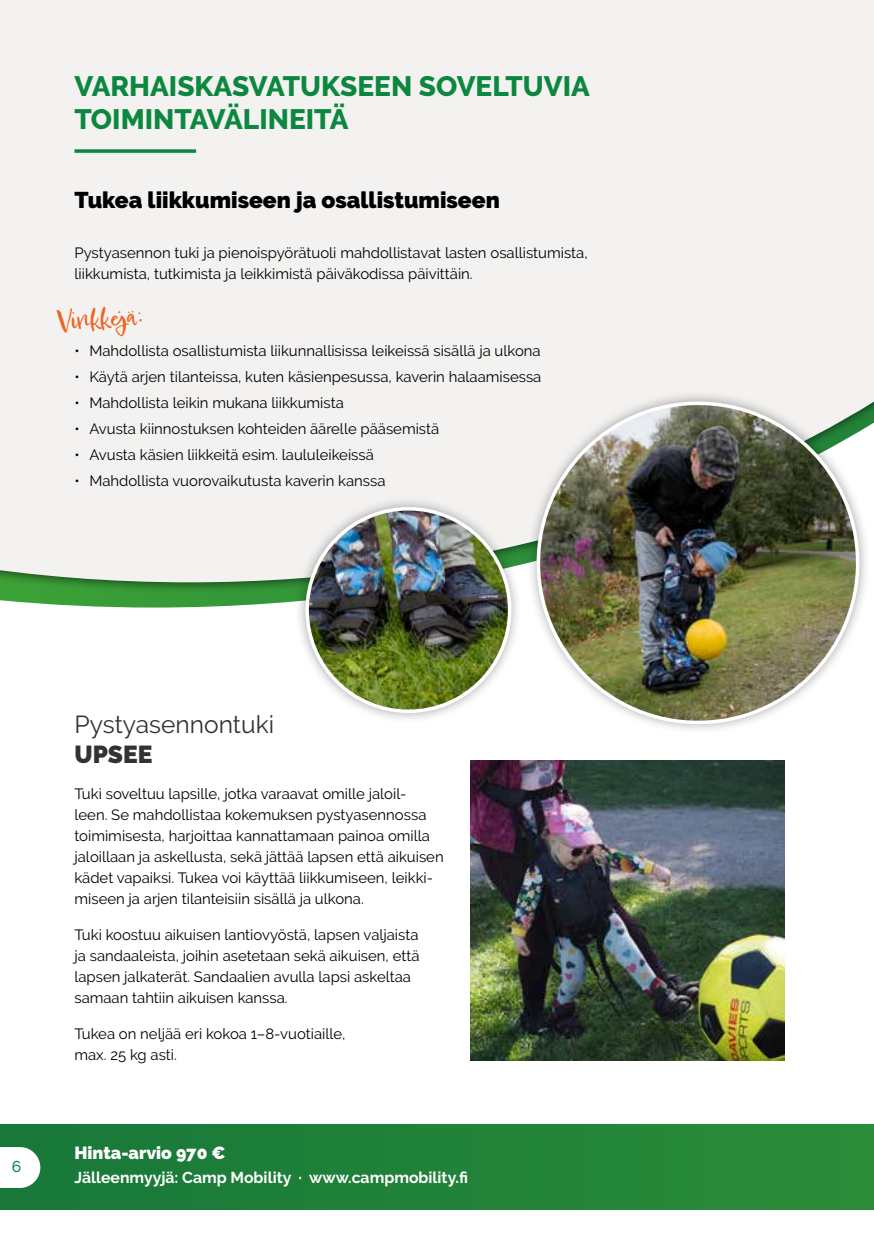
<style>
.page{position:relative;width:874px;height:1241px;background:#fff}
.page>*{position:absolute;margin:0;border:0;box-sizing:border-box;transform-origin:0 0}
.Otsikko_2{font:800 28px/33.6px "Raleway";color:#0c873f}
.t1{font:26.25px "Epicursive Script";color:#eb6522}
.Tuoteotsikko_ylä{font:24.5px "Raleway";color:#333133}
.Tuoteotsikko{font:900 24.5px "Raleway";color:#333133}
.Otsikko_4{font:900 22.75px "Raleway";color:#000}
.Hintatiedot{font:900 17.5px "Raleway";color:#fff}
.Hintatiedot-2{font:700 15.75px "Raleway";color:#fff}
.t2{font:500 15.75px "Raleway";color:#0c873f}
.Leipäteksti{font:14.88px/21px "Raleway";color:#000}
</style>
<div class="page">
<div style="left:0;top:1124px;width:873px;height:85px;background:#218239"></div>
<div style="left:0;top:0;width:873px;height:582px;background:#f4f2f1"></div>
<svg style="left:74px;top:149px;width:122px;height:4px"></svg>
<img style="left:470px;top:760px;width:314px;height:299px">
<div style="left:525px;top:390px;width:345px;height:345px;background:#000;opacity:.34"></div>
<img style="left:538px;top:403px;width:319px;height:318px">
<div style="left:294px;top:496px;width:228px;height:228px;background:#000;opacity:.34"></div>
<img style="left:307px;top:508px;width:202px;height:203px;border-radius:101px">
<div style="left:305px;top:507px;width:206px;height:206px;border:4px solid #fff;border-radius:50%"></div>
<svg style="left:0;top:1147px;width:40px;height:40px;background:#e8f1eb"></svg>
<p class="Otsikko_2" style="left:74px;top:69px;width:516px">VARHAISKASVATUKSEEN SOVELTUVIA<br>TOIMINTAVÄLINEITÄ</p>
<p class="Otsikko_4" style="left:74px;top:186px;width:426px">Tukea liikkumiseen ja osallistumiseen</p>
<p class="Leipäteksti" style="left:74px;top:242px;width:514px">Pystyasennon tuki ja pienoispyörätuoli mahdollistavat lasten osallistumista, liikkumista, tutkimista ja leikkimistä päiväkodissa päivittäin.</p>
<p class="t1" style="left:55px;top:304px;width:89px;rotate:-4deg">Vinkkejä:</p>
<p class="Leipäteksti" style="left:74px;top:340px;width:467px">• Mahdollista osallistumista liikunnallisissa leikeissä sisällä ja ulkona</p>
<p class="Leipäteksti" style="left:74px;top:366px;width:468px">• Käytä arjen tilanteissa, kuten käsienpesussa, kaverin halaamisessa</p>
<p class="Leipäteksti" style="left:74px;top:392px;width:271px">• Mahdollista leikin mukana liikkumista</p>
<p class="Leipäteksti" style="left:74px;top:418px;width:366px">• Avusta kiinnostuksen kohteiden äärelle pääsemistä</p>
<p class="Leipäteksti" style="left:74px;top:444px;width:301px">• Avusta käsien liikkeitä esim. laululeikeissä</p>
<p class="Leipäteksti" style="left:74px;top:470px;width:312px">• Mahdollista vuorovaikutusta kaverin kanssa</p>
<p class="t2" style="left:12px;top:1157px;width:11px">6</p>
<p class="Tuoteotsikko_ylä" style="left:74px;top:710px;width:201px">Pystyasennontuki</p>
<p class="Tuoteotsikko" style="left:74px;top:739px;width:79px">UPSEE</p>
<p class="Leipäteksti" style="left:74px;top:782px;width:370px">Tuki soveltuu lapsille, jotka varaavat omille jaloil-<br>leen. Se mahdollistaa kokemuksen pystyasennossa toimimisesta, harjoittaa kannattamaan painoa omilla jaloillaan ja askellusta, sekä jättää lapsen että aikuisen kädet vapaiksi. Tukea voi käyttää liikkumiseen, leikki&shy;miseen ja arjen tilanteisiin sisällä ja ulkona.</p>
<p class="Leipäteksti" style="left:74px;top:923px;width:346px">Tuki koostuu aikuisen lantiovyöstä, lapsen valjaista ja sandaaleista, joihin asetetaan sekä aikuisen, että lapsen jalkaterät. Sandaalien avulla lapsi askeltaa samaan tahtiin aikuisen kanssa.</p>
<p class="Leipäteksti" style="left:74px;top:1022px;width:272px">Tukea on neljää eri kokoa 1–8-vuotiaille, max. 25 kg asti.</p>
<p class="Hintatiedot" style="left:74px;top:1142px;width:152px">Hinta-arvio 970 €</p>
<p class="Hintatiedot-2" style="left:74px;top:1168px;width:395px">Jälleenmyyjä: Camp Mobility · www.campmobility.fi</p>
</div>
